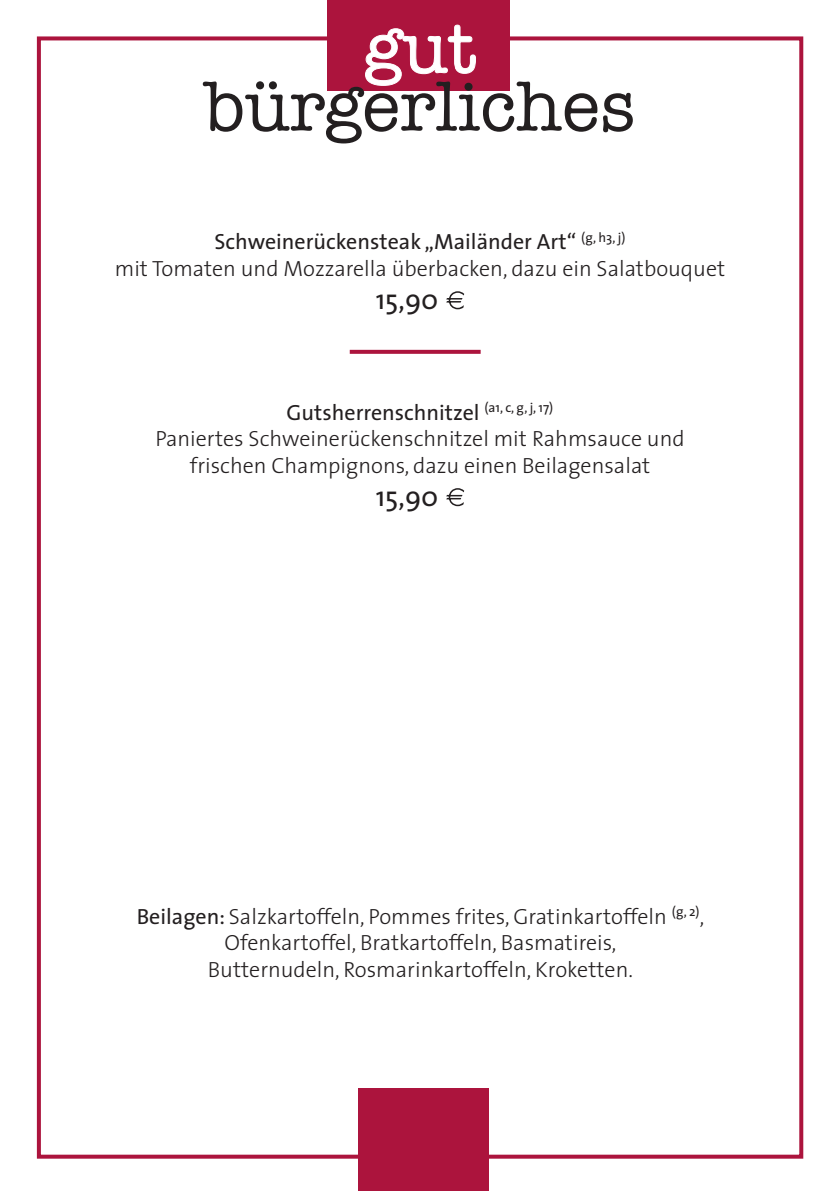
<style>
.page{position:relative;width:840px;height:1191px;background:#fff}
.page>*{position:absolute;margin:0;border:0;box-sizing:border-box;transform-origin:0 0}
.t1{font:72px "American Typewriter";color:#231f20}
.t2{font:72px "American Typewriter";color:#fff}
.t3{font:28px "The Sans";color:#231f20}
.t4{font:300 22px/26.4px "The Sans";color:#231f20;text-align:center}
.s1{font-weight:400}
</style>
<div class="page">
<div style="left:37px;top:36px;width:765px;height:1122px;border:4px solid #ac143d"></div>
<div style="left:327px;top:0;width:182px;height:91px;background:#ac143d"></div>
<div style="left:358px;top:1089px;width:131px;height:102px;background:#ac143d"></div>
<svg style="left:349px;top:350px;width:131px;height:4px"></svg>
<svg style="left:446px;top:291px;width:18px;height:18px"></svg>
<svg style="left:446px;top:488px;width:18px;height:18px"></svg>
<svg style="left:365px;top:24px;width:111px;height:62px"></svg>
<h1 class="t2" style="left:363px;top:-7px;width:114px">gut</h1>
<h1 class="t1" style="left:204px;top:51px;width:432px">bürgerliches</h1>
<p class="t4" style="left:115px;top:228px;width:611px"><span class="s1">Schweinerückensteak „Mailänder Art“</span> <sup>(g,</sup> <sup>h3,</sup> <sup>j)<br></sup>mit Tomaten und Mozzarella überbacken, dazu ein Salatbouquet</p>
<p class="t3" style="left:375px;top:276px;width:64px">15,90</p>
<p class="t4" style="left:155px;top:398px;width:530px"><span class="s1">Gutsherrenschnitzel</span> <sup>(a1,</sup> <sup>c,</sup> <sup>g,</sup> <sup>j,</sup> <sup>17)<br></sup>Paniertes Schweinerückenschnitzel mit Rahmsauce und frischen Champignons, dazu einen Beilagensalat</p>
<p class="t3" style="left:375px;top:473px;width:64px">15,90</p>
<p class="t4" style="left:137px;top:902px;width:568px"><span class="s1">Beilagen:</span> Salzkartoffeln, Pommes frites, Gratinkartoffeln <sup>(g,</sup> <sup>2)</sup>,<br>Ofenkartoffel, Bratkartoffeln, Basmatireis,<br>Butternudeln, Rosmarinkartoffeln, Kroketten.</p>
</div>
